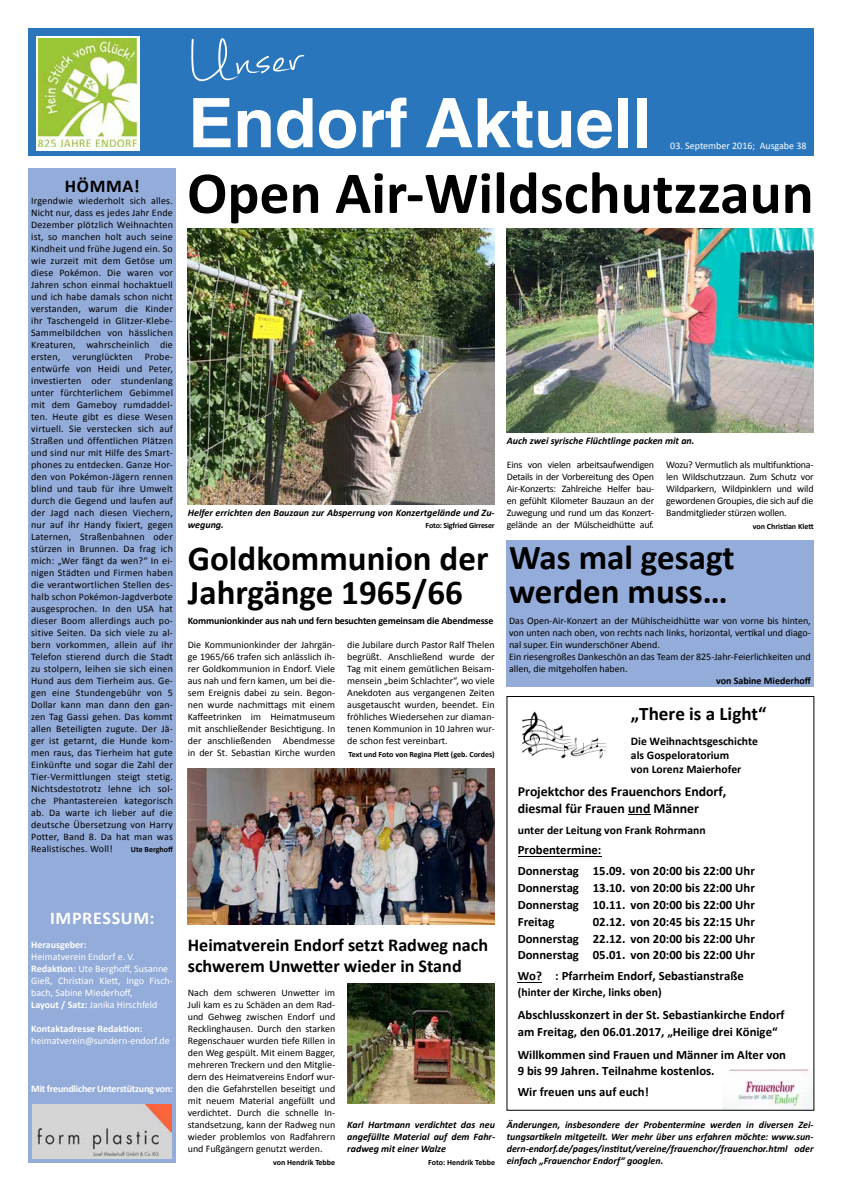
<style>
.page{position:relative;width:842px;height:1191px;background:#fff}
.page>*{position:absolute;margin:0;border:0;box-sizing:border-box;transform-origin:0 0}
.t1{font:85.2px "Mathilde";color:#fff}
.t2{font:700 68.2px "Helvetica";color:#fff}
.t3{font:700 59.7px "Calibri";color:#000}
.t4{font:700 35px/33.6px "Calibri";color:#000}
.t5{font:700 19.1px "Calibri";color:#000}
.t6{font:700 18.1px/21.7px "Calibri";color:#000}
.t7{font:700 18px "Calibri";letter-spacing:.04em;color:#fff}
.t8{font:700 18px "Calibri";letter-spacing:.04em;color:#000}
.t9{font:700 13.8px/16.8px "Calibri";color:#000}
.t10{font:700 12.7px/16.8px "Calibri";color:#000}
.t11{font:700 11.6px/14.2px "Calibri";color:#000}
.t12{font:10px/12px "Calibri";color:#000;text-align:justify}
.t13{font:italic 700 10px/12px "Calibri";color:#000;text-align:justify}
.t14{font:10px/12px "Calibri";color:#fff}
.t15{font:700 10px "Calibri";letter-spacing:-.015em;color:#000}
.t16{font:700 10px "Calibri";letter-spacing:-.02em;color:#fff}
.t17{font:700 10px "Calibri";color:#fff}
.t18{font:700 8px "Calibri";color:#000}
.t19{font:700 8px "Calibri";letter-spacing:-.02em;color:#000}
.s1{font-weight:700}
</style>
<div class="page">
<div style="left:28px;top:29px;width:786px;height:127px;background:#2976bc"></div>
<div style="left:28px;top:168px;width:148px;height:994px;background:#93acda"></div>
<div style="left:506px;top:540px;width:308px;height:147px;background:#93acda"></div>
<img style="left:188px;top:228px;width:307px;height:276px">
<img style="left:33px;top:1104px;width:138px;height:54px">
<img style="left:507px;top:228px;width:307px;height:204px">
<img style="left:347px;top:983px;width:148px;height:120px">
<svg style="left:628px;top:814px;width:22px;height:1px"></svg>
<hr style="left:518px;top:856px;width:83px;height:1px;background:#000">
<img style="left:522px;top:711px;width:85px;height:48px">
<img style="left:723px;top:1068px;width:89px;height:40px">
<img style="left:188px;top:768px;width:307px;height:156px">
<svg style="left:36px;top:36px;width:103px;height:115px"></svg>
<img style="left:39px;top:38px;width:100px;height:108px">
<h3 class="t8" style="left:65px;top:175px;width:76px">HÖMMA!</h3>
<p class="t12" style="left:31px;top:195px;width:143px">Irgendwie wiederholt sich alles.<br>Nicht nur, dass es jedes Jahr Ende Dezember plötzlich Weihnachten ist, so manchen holt auch seine Kindheit und frühe Jugend ein. So wie zurzeit mit dem Getöse um diese Pokémon. Die waren vor Jahren schon einmal hochaktuell und ich habe damals schon nicht verstanden, warum die Kinder ihr Taschengeld in Glitzer-Klebe-Sammelbildchen von hässlichen Kreaturen, wahrscheinlich die ersten, verunglückten Probe&shy;entwürfe von Heidi und Peter, investierten oder stundenlang unter fürchterlichem Gebimmel mit dem Gameboy rumdaddel&shy;ten. Heute gibt es diese Wesen virtuell. Sie verstecken sich auf Straßen und öffentlichen Plätzen und sind nur mit Hilfe des Smart&shy;phones zu entdecken. Ganze Hor&shy;den von Pokémon-Jägern rennen blind und taub für ihre Umwelt durch die Gegend und laufen auf der Jagd nach diesen Viechern, nur auf ihr Handy fixiert, gegen Laternen, Straßenbahnen oder stürzen in Brunnen. Da frag ich mich: „Wer fängt da wen?“ In ei&shy;nigen Städten und Firmen haben die verantwortlichen Stellen des&shy;halb schon Pokémon-Jagdverbote ausgesprochen. In den USA hat dieser Boom allerdings auch po&shy;sitive Seiten. Da sich viele zu al&shy;bern vorkommen, allein auf ihr Telefon stierend durch die Stadt zu stolpern, leihen sie sich einen Hund aus dem Tierheim aus. Ge&shy;gen eine Stundengebühr von 5<br>Dollar kann man dann den gan&shy;zen Tag Gassi gehen. Das kommt allen Beteiligten zugute. Der Jä&shy;ger ist getarnt, die Hunde kom&shy;men raus, das Tierheim hat gute Einkünfte und sogar die Zahl der Tier-Vermittlungen steigt stetig.<br>Nichtsdestotrotz lehne ich sol&shy;che Phantastereien kategorisch ab. Da warte ich lieber auf die deutsche Übersetzung von Harry Potter, Band 8. Da hat man was Realistisches. Woll!</p>
<p class="t18" style="left:131px;top:844px;width:44px">Ute Berghoff</p>
<h3 class="t7" style="left:50px;top:907px;width:106px">Impressum:</h3>
<p class="t16" style="left:31px;top:938px;width:57px">Herausgeber:</p>
<p class="t14" style="left:31px;top:951px;width:143px">Heimatverein Endorf e. V.<br><span class="s1">Redaktion:</span> Ute Berghoff, Susanne<br>Gieß, Christian Klett, Ingo Fisch&shy;bach, Sabine Miederhoff,<br><span class="s1">Layout / Satz:</span> Janika Hirschfeld</p>
<p class="t17" style="left:31px;top:1022px;width:113px">Kontaktadresse Redaktion:</p>
<p class="t14" style="left:31px;top:1035px;width:140px">heimatverein@sundern-endorf.de</p>
<p class="t16" style="left:31px;top:1082px;width:143px">Mit freundlicher Unterstützung von:</p>
<h1 class="t1" style="left:183px;top:0;width:115px;rotate:-5deg">Unser</h1>
<h2 class="t2" style="left:188px;top:68px;width:465px">Endorf Aktuell</h2>
<p class="t14" style="left:670px;top:140px;width:138px">03. September 2016; Ausgabe 38</p>
<h3 class="t3" style="left:187px;top:155px;width:628px">Open Air-Wildschutzzaun</h3>
<p class="t13" style="left:188px;top:507px;width:308px">Helfer errichten den Bauzaun zur Absperrung von Konzertgelände und Zu&shy;wegung.</p>
<p class="t19" style="left:426px;top:520px;width:71px">Foto: Sigfried Girreser</p>
<h3 class="t4" style="left:188px;top:542px;width:302px">Goldkommunion der<br>Jahrgänge 1965/66</h3>
<p class="t15" style="left:188px;top:614px;width:307px">Kommunionkinder aus nah und fern besuchten gemeinsam die Abendmesse</p>
<p class="t12" style="left:347px;top:639px;width:149px">die Jubilare durch Pastor Ralf Thelen begrüßt. Anschließend wurde der Tag mit einem gemütlichen Beisam&shy;mensein „beim Schlachter“, wo viele Anekdoten aus vergangenen Zeiten ausgetauscht wurden, beendet. Ein fröhliches Wiedersehen zur diaman&shy;tenen Kommunion in 10 Jahren wur&shy;de schon fest vereinbart.</p>
<p class="t18" style="left:348px;top:749px;width:148px">Text und Foto von Regina Plett (geb. Cordes)</p>
<p class="t12" style="left:188px;top:639px;width:149px">Die Kommunionkinder der Jahrgän&shy;ge 1965/66 trafen sich anlässlich ih&shy;rer Goldkommunion in Endorf. Viele aus nah und fern kamen, um bei die&shy;sem Ereignis dabei zu sein. Begon&shy;nen wurde nachmittags mit einem Kaffeetrinken im Heimatmuseum mit anschließender Besichtigung. In der anschließenden Abendmesse in der St. Sebastian Kirche wurden</p>
<h3 class="t6" style="left:188px;top:933px;width:302px">Heimatverein Endorf setzt Radweg nach schwerem Unwetter wieder in Stand</h3>
<p class="t12" style="left:188px;top:987px;width:149px">Nach dem schweren Unwetter im Juli kam es zu Schäden an dem Rad&shy;und Gehweg zwischen Endorf und Recklinghausen. Durch den starken Regenschauer wurden tiefe Rillen in den Weg gespült. Mit einem Bagger, mehreren Treckern und den Mitglie&shy;dern des Heimatvereins Endorf wur&shy;den die Gefahrstellen beseitigt und mit neuem Material angefüllt und verdichtet. Durch die schnelle In&shy;standsetzung, kann der Radweg nun wieder problemlos von Radfahrern und Fußgängern genutzt werden.</p>
<p class="t18" style="left:273px;top:1157px;width:64px">von Hendrik Tebbe</p>
<p class="t13" style="left:347px;top:1119px;width:149px">Karl Hartmann verdichtet das neu angefüllte Material auf dem Fahr&shy;radweg mit einer Walze</p>
<p class="t18" style="left:428px;top:1157px;width:68px">Foto: Hendrik Tebbe</p>
<p class="t13" style="left:507px;top:435px;width:189px">Auch zwei syrische Flüchtlinge packen mit an.</p>
<p class="t12" style="left:666px;top:459px;width:149px">Wozu? Vermutlich als multifunktiona&shy;len Wildschutzzaun. Zum Schutz vor Wildparkern, Wildpinklern und wild gewordenen Groupies, die sich auf die Bandmitglieder stürzen wollen.</p>
<p class="t18" style="left:753px;top:521px;width:62px">von Christian Klett</p>
<p class="t12" style="left:507px;top:459px;width:149px">Eins von vielen arbeitsaufwendigen Details in der Vorbereitung des Open Air-Konzerts: Zahlreiche Helfer bau&shy;en gefühlt Kilometer Bauzaun an der Zuwegung und rund um das Konzert&shy;gelände an der Mülscheidhütte auf.</p>
<h3 class="t4" style="left:509px;top:541px;width:227px">Was mal gesagt werden muss…</h3>
<p class="t12" style="left:509px;top:615px;width:303px;text-align:left">Das Open-Air-Konzert an der Mühlscheidhütte war von vorne bis hinten, von unten nach oben, von rechts nach links, horizontal, vertikal und diago&shy;nal super. Ein wunderschöner Abend.<br>Ein riesengroßes Dankeschön an das Team der 825-Jahr-Feierlichkeiten und allen, die mitgeholfen haben.</p>
<p class="t15" style="left:716px;top:674px;width:96px">von Sabine Miederhoff</p>
<h3 class="t5" style="left:631px;top:700px;width:137px">„There is a Light“</h3>
<p class="t11" style="left:631px;top:733px;width:129px">Die Weihnachtsgeschichte als Gospeloratorium<br>von Lorenz Maierhofer</p>
<h3 class="t9" style="left:518px;top:782px;width:210px">Projektchor des Frauenchors Endorf, diesmal für Frauen und Männer</h3>
<p class="t11" style="left:518px;top:822px;width:189px">unter der Leitung von Frank Rohrmann</p>
<p class="t10" style="left:518px;top:839px;width:239px;line-height:21px">Probentermine:<br>Donnerstag 15.09. von 20:00 bis 22:00 Uhr</p>
<p class="t10" style="left:518px;top:879px;width:239px;text-align:justify">Donnerstag 13.10. von 20:00 bis 22:00 Uhr Donnerstag 10.11. von 20:00 bis 22:00 Uhr Freitag</p>
<p class="t10" style="left:518px;top:912px;width:239px;text-align:justify;text-indent:75px">02.12. von 20:45 bis 22:15 Uhr Donnerstag 22.12. von 20:00 bis 22:00 Uhr Donnerstag 05.01. von 20:00 bis 22:00 Uhr</p>
<p class="t10" style="left:518px;top:967px;width:228px">Wo? : Pfarrheim Endorf, Sebastianstraße</p>
<p class="t11" style="left:518px;top:984px;width:145px">(hinter der Kirche, links oben)</p>
<p class="t10" style="left:518px;top:1005px;width:268px">Abschlusskonzert in der St. Sebastiankirche Endorf am Freitag, den 06.01.2017, „Heilige drei Könige“</p>
<p class="t10" style="left:518px;top:1045px;width:270px">Willkommen sind Frauen und Männer im Alter von<br>9 bis 99 Jahren. Teilnahme kostenlos.</p>
<p class="t10" style="left:518px;top:1083px;width:133px">Wir freuen uns auf euch!</p>
<p class="t13" style="left:507px;top:1119px;width:308px">Änderungen, insbesondere der Probentermine werden in diversen Zei&shy;tungsartikeln mitgeteilt. Wer mehr über uns erfahren möchte: www.sun&shy;dern-endorf.de/pages/institut/vereine/frauenchor/frauenchor.html oder einfach „Frauenchor Endorf“ googlen.</p>
</div>
